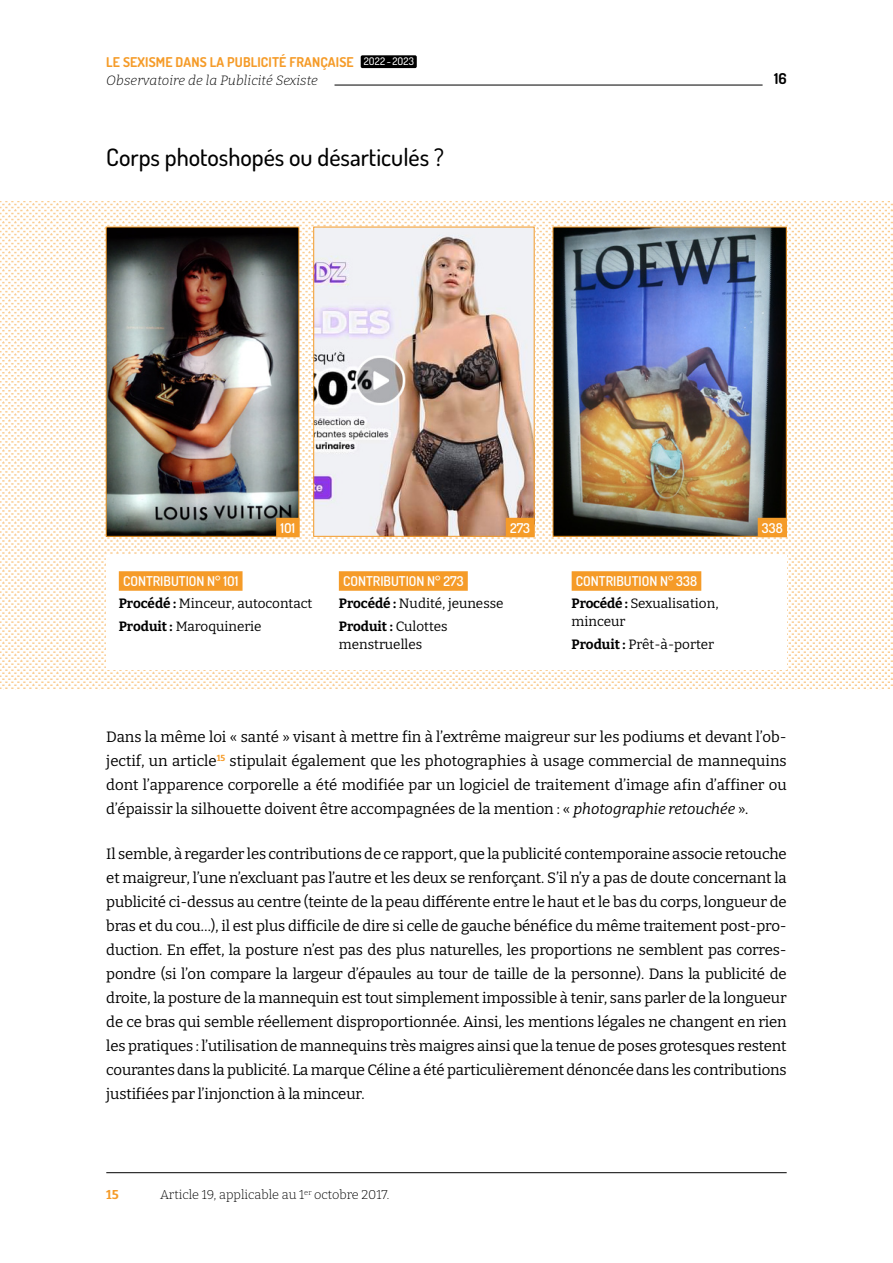
<style>
.page{position:relative;width:893px;height:1263px;background:#fff}
.page>*{position:absolute;margin:0;border:0;box-sizing:border-box;transform-origin:0 0}
.t1{font:500 24px "Dosis";color:#000}
.t2{font:15px/24px "Bitter";letter-spacing:-.01em;color:#000;text-align:justify}
.t3{font:700 15px "Dosis";color:#000}
.t4{font:13.5px/22.2px "Bitter";color:#000}
.t5{font:600 13.5px "Dosis";color:#fff}
.t6{font:700 13.5px "Dosis";letter-spacing:.01em;color:#f59b28}
.t7{font:italic 300 13.5px "Bitter";letter-spacing:.01em;color:#000}
.t8{font:300 12.75px "Bitter";color:#000}
.t9{font:700 12.75px "Bitter";color:#f59b28}
.s1{font-weight:500;font-size:10.5px;color:#fff}
.s2{font-weight:700}
.s3{font-style:italic}
</style>
<div class="page">
<div style="left:361px;top:55px;width:56px;height:13px;background:#000;border-radius:2px"></div>
<hr style="left:334px;top:85px;width:429px;height:1px;background:#000">
<img style="left:0;top:202px;width:893px;height:488px">
<hr style="left:106px;top:1172px;width:681px;height:1px;background:#000">
<img style="left:108px;top:229px;width:189px;height:305px">
<img style="left:316px;top:229px;width:216px;height:305px">
<img style="left:555px;top:229px;width:229px;height:305px">
<div style="left:106px;top:556px;width:680px;height:114px;background:#fff"></div>
<div style="left:119px;top:571px;width:124px;height:20px;background:#f59b28"></div>
<div style="left:339px;top:571px;width:129px;height:20px;background:#f59b28"></div>
<div style="left:572px;top:571px;width:129px;height:20px;background:#f59b28"></div>
<div style="left:276px;top:518px;width:23px;height:19px;background:#f59b28"></div>
<div style="left:506px;top:518px;width:28px;height:19px;background:#f59b28"></div>
<div style="left:758px;top:518px;width:29px;height:19px;background:#f59b28"></div>
<p class="t6" style="left:106px;top:52px;width:309px">LE SEXISME DANS LA PUBLICITÉ FRANÇAISE <span class="s1">2O22 - 2O23</span></p>
<p class="t7" style="left:106px;top:71px;width:213px">Observatoire de la Publicité Sexiste</p>
<p class="t3" style="left:774px;top:67px;width:14px">16</p>
<h1 class="t1" style="left:106px;top:140px;width:339px">Corps photoshopés ou désarticulés ?</h1>
<p class="t5" style="left:280px;top:518px;width:16px">1O1</p>
<p class="t5" style="left:510px;top:518px;width:22px">273</p>
<p class="t5" style="left:762px;top:518px;width:22px">338</p>
<p class="t5" style="left:123px;top:571px;width:117px">CONTRIBUTION N° 1O1</p>
<p class="t4" style="left:119px;top:592px;width:195px"><span class="s2">Procédé :</span> Minceur, autocontact<br><span class="s2">Produit :</span> Maroquinerie</p>
<p class="t5" style="left:343px;top:571px;width:122px">CONTRIBUTION N° 273</p>
<p class="t4" style="left:339px;top:592px;width:166px"><span class="s2">Procédé :</span> Nudité, jeunesse<br><span class="s2">Produit :</span> Culottes</p>
<p class="t4" style="left:339px;top:632px;width:85px">menstruelles</p>
<p class="t5" style="left:576px;top:571px;width:123px">CONTRIBUTION N° 338</p>
<p class="t4" style="left:572px;top:594px;width:148px;line-height:18px"><span class="s2">Procédé :</span> Sexualisation, minceur</p>
<p class="t4" style="left:572px;top:632px;width:144px"><span class="s2">Produit :</span> Prêt-à-porter</p>
<p class="t2" style="left:106px;top:724px;width:682px">Dans la même loi « santé » visant à mettre fin à l’extrême maigreur sur les podiums et devant l’ob&shy;jectif, un article<sup>15</sup> stipulait également que les photographies à usage commercial de mannequins dont l’apparence corporelle a été modifiée par un logiciel de traitement d’image afin d’affiner ou d’épaissir la silhouette doivent être accompagnées de la mention : « <span class="s3">photographie retouchée</span> ».</p>
<p class="t2" style="left:106px;top:841px;width:682px">Il semble, à regarder les contributions de ce rapport, que la publicité contemporaine associe retouche et maigreur, l’une n’excluant pas l’autre et les deux se renforçant. S’il n’y a pas de doute concernant la publicité ci-dessus au centre (teinte de la peau différente entre le haut et le bas du corps, longueur de bras et du cou…), il est plus difficile de dire si celle de gauche bénéfice du même traitement post-pro&shy;duction. En effet, la posture n’est pas des plus naturelles, les proportions ne semblent pas corres&shy;pondre (si l’on compare la largeur d’épaules au tour de taille de la personne). Dans la publicité de droite, la posture de la mannequin est tout simplement impossible à tenir, sans parler de la longueur de ce bras qui semble réellement disproportionnée. Ainsi, les mentions légales ne changent en rien les pratiques : l’utilisation de mannequins très maigres ainsi que la tenue de poses grotesques restent courantes dans la publicité. La marque Céline a été particulièrement dénoncée dans les contributions justifiées par l’injonction à la minceur.</p>
<p class="t9" style="left:106px;top:1184px;width:14px">15</p>
<p class="t8" style="left:160px;top:1186px;width:231px">Article 19, applicable au 1<sup>er</sup> octobre 2017.</p>
</div>
